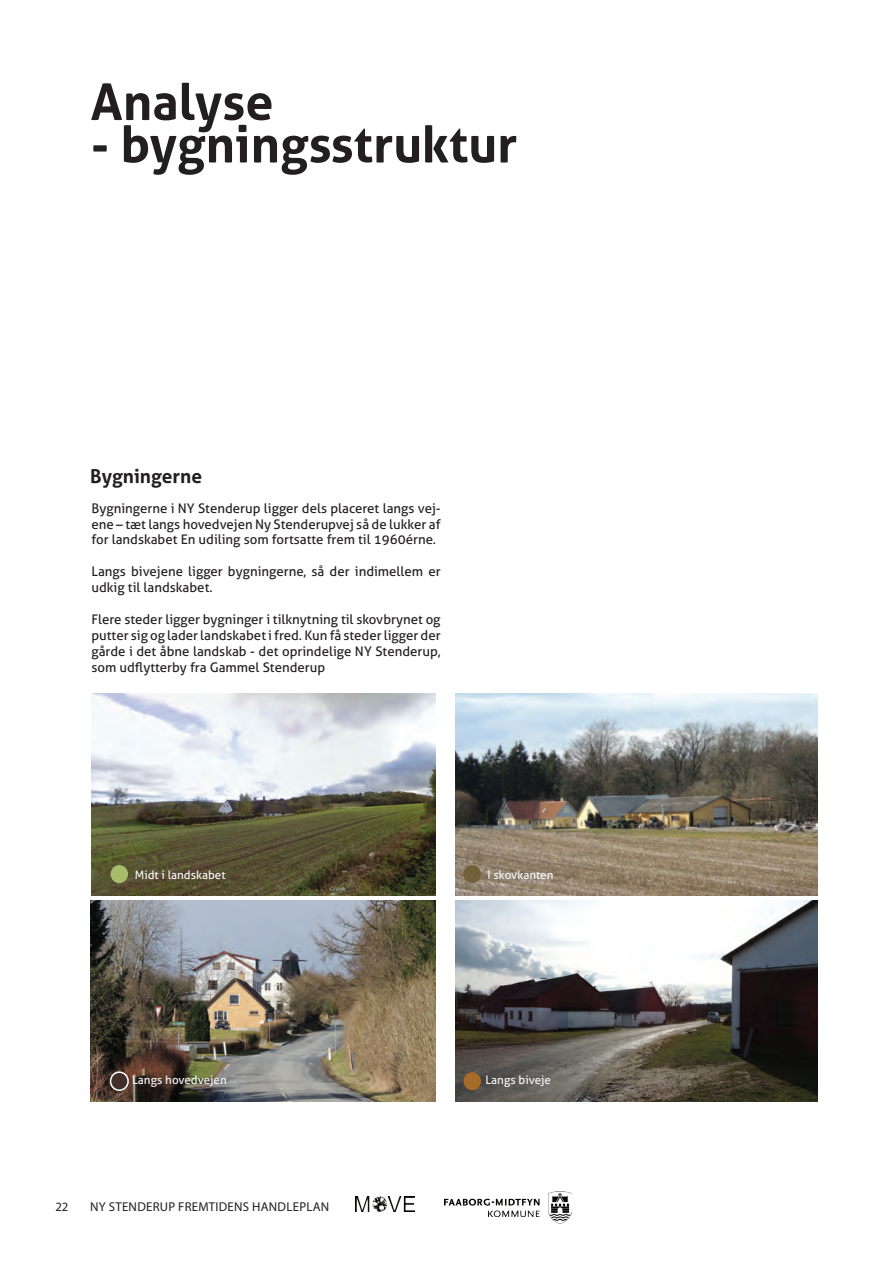
<style>
.page{position:relative;width:893px;height:1263px;background:#fff}
.page>*{position:absolute;margin:0;border:0;box-sizing:border-box;transform-origin:0 0}
.t1{font:700 50.4px "Aller";color:#231f20}
.t2{font:700 19.05px "Aller";color:#231f20}
.t3{font:13.2px/15.9px "Aller";color:#231f20;text-align:justify}
.t4{font:12.9px "Myriad Pro";letter-spacing:.02em;color:#231f20}
.t5{font:12.75px "Myriad Pro";color:#231f20}
.t6{font:11.7px "Aller";color:#f9f9f9}
</style>
<div class="page">
<img style="left:90px;top:901px;width:345px;height:200px">
<img style="left:456px;top:693px;width:362px;height:203px">
<img style="left:456px;top:901px;width:362px;height:200px">
<img style="left:91px;top:693px;width:344px;height:203px">
<div style="left:111px;top:865px;width:17px;height:18px;background:#a7bd6b;border-radius:50%"></div>
<div style="left:111px;top:1072px;width:17px;height:18px;background:#413027;border-radius:50%"></div>
<div style="left:110px;top:1071px;width:19px;height:20px;border:2px solid #fff;border-radius:50%"></div>
<div style="left:463px;top:865px;width:18px;height:18px;background:#716038;border-radius:50%"></div>
<div style="left:463px;top:1072px;width:18px;height:18px;background:#a76b28;border-radius:50%"></div>
<img style="left:355px;top:1196px;width:59px;height:15px">
<img style="left:549px;top:1192px;width:23px;height:32px">
<img style="left:444px;top:1192px;width:107px;height:24px">
<h1 class="t1" style="left:91px;top:71px;width:184px">Analyse</h1>
<h1 class="t1" style="left:91px;top:113px;width:428px">- bygningsstruktur</h1>
<h2 class="t2" style="left:90px;top:464px;width:113px">Bygningerne</h2>
<p class="t3" style="left:91px;top:500px;width:351px">Bygningerne i NY Stenderup ligger dels placeret langs vej&shy;ene – tæt langs hovedvejen Ny Stenderupvej så de lukker af for landskabet En udiling som fortsatte frem til 1960érne.</p>
<p class="t3" style="left:91px;top:564px;width:351px">Langs bivejene ligger bygningerne, så der indimellem er udkig til landskabet.</p>
<p class="t3" style="left:91px;top:611px;width:351px">Flere steder ligger bygninger i tilknytning til skovbrynet og putter sig og lader landskabet i fred. Kun få steder ligger der gårde i det åbne landskab - det oprindelige NY Stenderup, som udflytterby fra Gammel Stenderup</p>
<p class="t6" style="left:135px;top:868px;width:92px">Midt i landskabet</p>
<p class="t6" style="left:488px;top:868px;width:67px">I skovkanten</p>
<p class="t6" style="left:132px;top:1073px;width:96px">Langs hovedvejen</p>
<p class="t5" style="left:55px;top:1198px;width:15px">22</p>
<p class="t4" style="left:90px;top:1198px;width:240px">NY STENDERUP FREMTIDENS HANDLEPLAN</p>
<p class="t6" style="left:485px;top:1073px;width:67px">Langs biveje</p>
</div>
